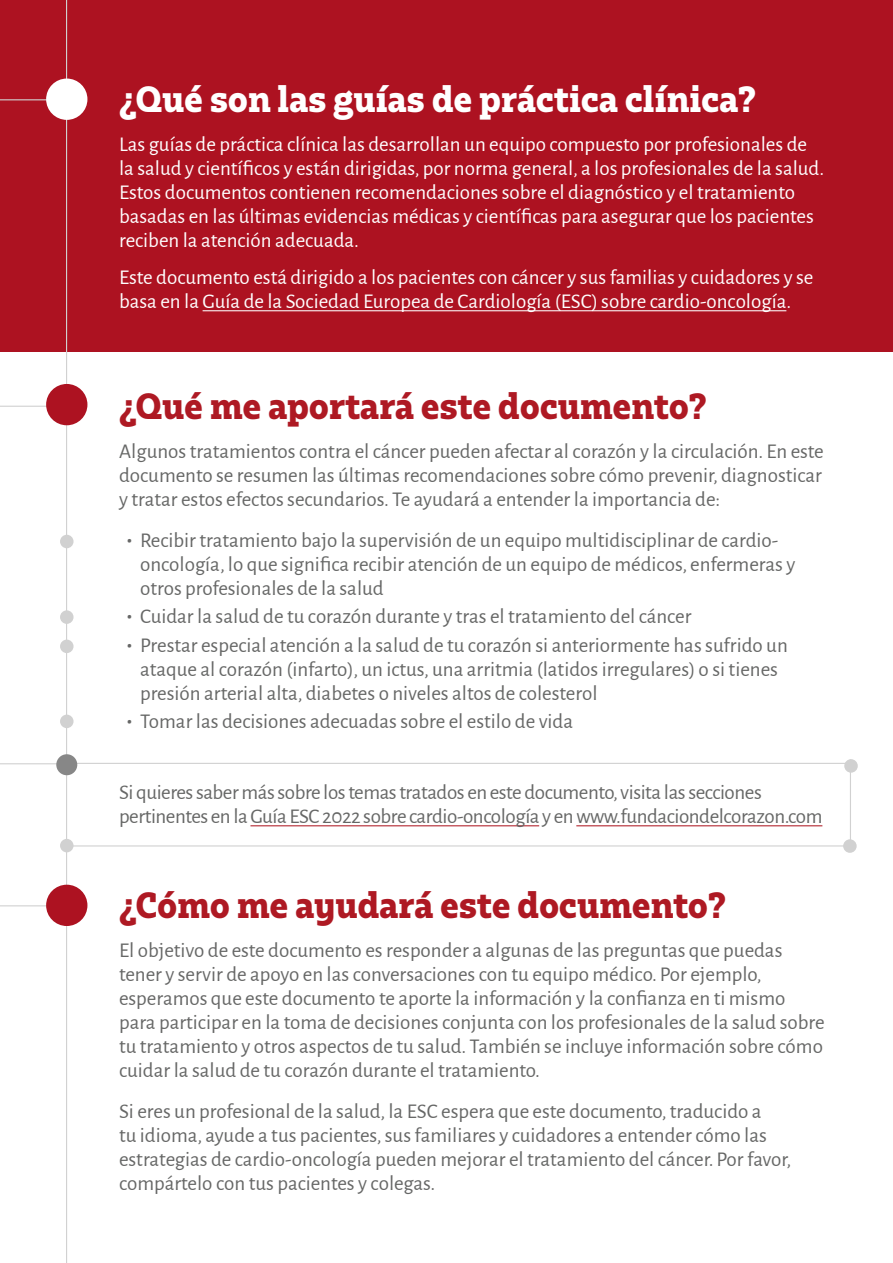
<style>
.page{position:relative;width:893px;height:1263px;background:#fff}
.page>*{position:absolute;margin:0;border:0;box-sizing:border-box;transform-origin:0 0}
.t1{font:800 34.5px "Bw Glenn Slab";letter-spacing:.01em;color:#ae1923}
.t2{font:800 34.5px "Bw Glenn Slab";letter-spacing:.01em;color:#fff}
.t3{font:21px/24px "Alegreya Sans";color:#666766}
.t4{font:21px/24px "Alegreya Sans";color:#fff}
.t5{font:21px/24px "Alegreya Sans";letter-spacing:-.02em;color:#666766}
.s1{font-size:34.5px}
</style>
<div class="page">
<hr style="left:0;top:763px;width:68px;height:1px;background:#d1d1d1">
<div style="left:0;top:0;width:893px;height:352px;background:#ad1221"></div>
<div style="left:60px;top:839px;width:14px;height:13px;background:#d1d1d1;border-radius:50%"></div>
<div style="left:60px;top:535px;width:14px;height:13px;background:#d1d1d1;border-radius:50%"></div>
<div style="left:60px;top:610px;width:14px;height:14px;background:#d1d1d1;border-radius:50%"></div>
<div style="left:60px;top:640px;width:14px;height:13px;background:#d1d1d1;border-radius:50%"></div>
<div style="left:60px;top:715px;width:14px;height:13px;background:#d1d1d1;border-radius:50%"></div>
<div style="left:843px;top:839px;width:14px;height:14px;background:#d1d1d1;border-radius:50%"></div>
<div style="left:844px;top:759px;width:14px;height:14px;background:#d1d1d1;border-radius:50%"></div>
<hr style="left:850px;top:759px;width:1px;height:90px;background:#d1d1d1">
<hr style="left:66px;top:352px;width:1px;height:911px;background:#d1d1d1">
<hr style="left:64px;top:845px;width:783px;height:1px;background:#d1d1d1">
<hr style="left:65px;top:763px;width:782px;height:1px;background:#d1d1d1">
<hr style="left:0;top:905px;width:74px;height:1px;background:#d1d1d1">
<hr style="left:66px;top:0;width:1px;height:353px;background:#d1d1d1">
<div style="left:56px;top:754px;width:21px;height:21px;background:#878787;border-radius:50%"></div>
<div style="left:46px;top:885px;width:41px;height:41px;background:#ad1221;border-radius:50%"></div>
<hr style="left:0;top:99px;width:47px;height:1px;background:#d1d1d1">
<div style="left:46px;top:79px;width:41px;height:41px;background:#fff;border-radius:50%"></div>
<hr style="left:0;top:406px;width:74px;height:1px;background:#d1d1d1">
<div style="left:46px;top:384px;width:41px;height:41px;background:#ad1221;border-radius:50%"></div>
<hr style="left:250px;top:825px;width:289px;height:1px;background:#ae1923">
<hr style="left:576px;top:825px;width:246px;height:1px;background:#ae1923">
<hr style="left:203px;top:310px;width:583px;height:1px;background:#fff">
<h1 class="t2" style="left:119px;top:77px;width:638px">¿Qué son las guías de práctica clínica?</h1>
<p class="t4" style="left:119px;top:131px;width:707px">Las guías de práctica clínica las desarrollan un equipo compuesto por profesionales de la salud y científicos y están dirigidas, por norma general, a los profesionales de la salud.<br>Estos documentos contienen recomendaciones sobre el diagnóstico y el tratamiento basadas en las últimas evidencias médicas y científicas para asegurar que los pacientes reciben la atención adecuada.</p>
<p class="t4" style="left:119px;top:264px;width:696px">Este documento está dirigido a los pacientes con cáncer y sus familias y cuidadores y se basa en la Guía de la Sociedad Europea de Cardiología (ESC) sobre cardio-oncología.</p>
<h1 class="t1" style="left:119px;top:384px;width:589px">¿Qué me aportará este documento?</h1>
<p class="t3" style="left:119px;top:438px;width:706px;text-align:justify">Algunos tratamientos contra el cáncer pueden afectar al corazón y la circulación. En este documento se resumen las últimas recomendaciones sobre cómo prevenir, diagnosticar y tratar estos efectos secundarios. Te ayudará a entender la importancia de:</p>
<p class="t3" style="left:140px;top:527px;width:657px;text-indent:-15px"><span class="s1">•</span> Recibir tratamiento bajo la supervisión de un equipo multidisciplinar de cardio&shy;oncología, lo que significa recibir atención de un equipo de médicos, enfermeras y otros profesionales de la salud</p>
<p class="t3" style="left:125px;top:604px;width:568px"><span class="s1">•</span> Cuidar la salud de tu corazón durante y tras el tratamiento del cáncer</p>
<p class="t3" style="left:140px;top:632px;width:649px;text-indent:-15px"><span class="s1">•</span> Prestar especial atención a la salud de tu corazón si anteriormente has sufrido un ataque al corazón (infarto), un ictus, una arritmia (latidos irregulares) o si tienes presión arterial alta, diabetes o niveles altos de colesterol</p>
<p class="t3" style="left:125px;top:708px;width:450px"><span class="s1">•</span> Tomar las decisiones adecuadas sobre el estilo de vida</p>
<p class="t5" style="left:119px;top:779px;width:705px">Si quieres saber más sobre los temas tratados en este documento, visita las secciones pertinentes en la Guía ESC 2022 sobre cardio-oncología y en www.fundaciondelcorazon.com</p>
<h1 class="t1" style="left:119px;top:883px;width:609px">¿Cómo me ayudará este documento?</h1>
<p class="t3" style="left:119px;top:937px;width:707px">El objetivo de este documento es responder a algunas de las preguntas que puedas tener y servir de apoyo en las conversaciones con tu equipo médico. Por ejemplo, esperamos que este documento te aporte la información y la confianza en ti mismo para participar en la toma de decisiones conjunta con los profesionales de la salud sobre tu tratamiento y otros aspectos de tu salud. También se incluye información sobre cómo cuidar la salud de tu corazón durante el tratamiento.</p>
<p class="t3" style="left:119px;top:1098px;width:674px">Si eres un profesional de la salud, la ESC espera que este documento, traducido a<br>tu idioma, ayude a tus pacientes, sus familiares y cuidadores a entender cómo las estrategias de cardio-oncología pueden mejorar el tratamiento del cáncer. Por favor, compártelo con tus pacientes y colegas.</p>
</div>
